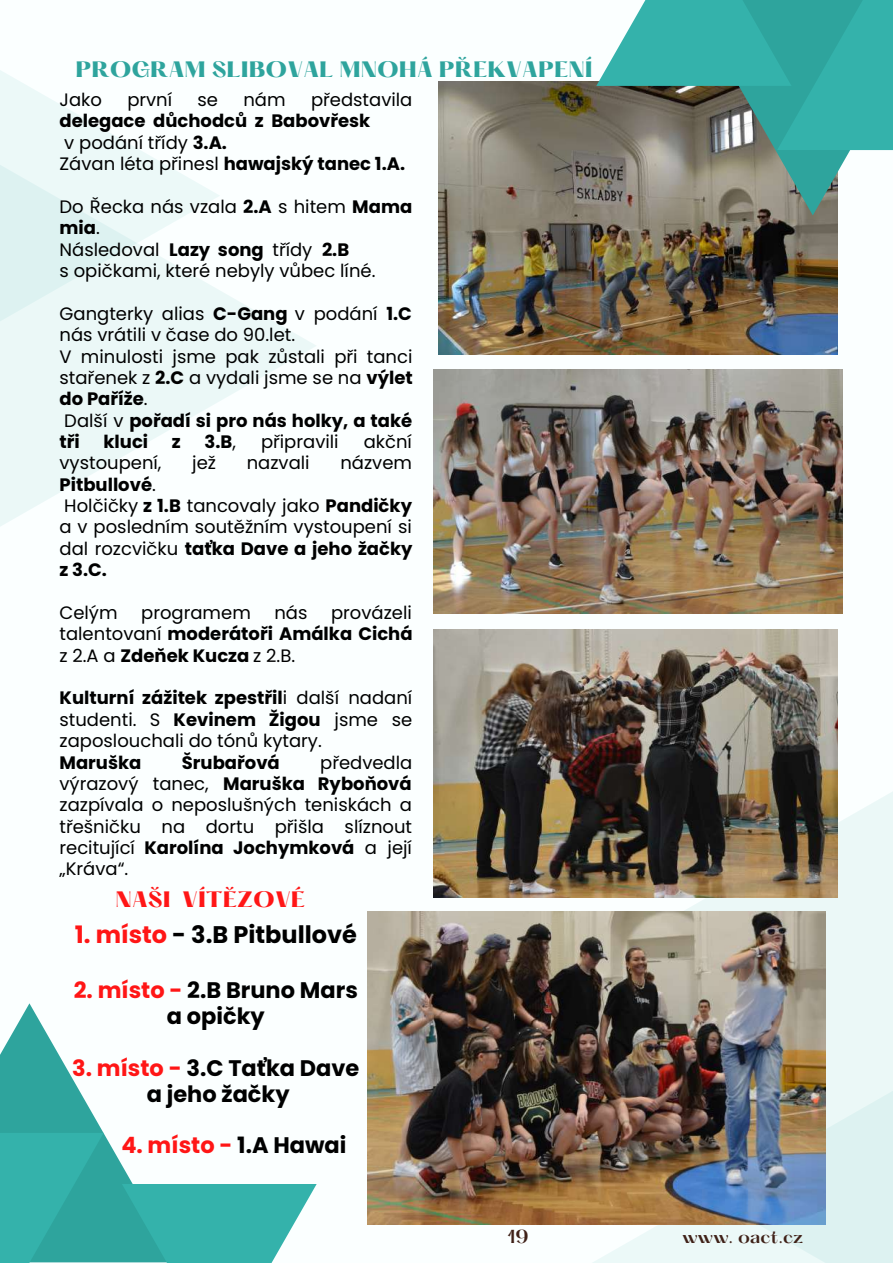
<style>
.page{position:relative;width:893px;height:1264px;background:#fff}
.page>*{position:absolute;margin:0;border:0;box-sizing:border-box;transform-origin:0 0}
.t1{font:700 24px "Poppins";color:#000}
.t2{font:700 22.5px/25.8px "Poppins";color:#000;text-align:center}
.t3{font:700 22.5px "Poppins";color:#ff1616}
.t4{font:800 19.5px "Hatton";color:#2ea49d}
.t5{font:800 19.5px "Hatton";color:#ff1616}
.t6{font:18px/21.3px "Poppins";color:#000}
.t7{font:700 18px/21.3px "Poppins";color:#000}
.t8{font:600 16.5px "Hatton";color:#3f2118}
.s1{font-weight:400}
.s2{font-weight:700}
.s3{color:#ff1616}
.s4{color:#000}
</style>
<div class="page">
<div style="left:0;top:0;width:892px;height:1262px;background:#fbffff"></div>
<svg style="left:0;top:291px;width:316px;height:235px"></svg>
<svg style="left:0;top:70px;width:220px;height:393px;fill:#ebf8f7"></svg>
<svg style="left:446px;top:656px;width:446px;height:569px"></svg>
<svg style="left:587px;top:875px;width:305px;height:387px;fill:#ebf8f7"></svg>
<svg style="left:0;top:1003px;width:132px;height:259px"></svg>
<div style="left:0;top:1132px;width:104px;height:130px;background:linear-gradient(to right,#35b5ae,#2fa59e)"></div>
<svg style="left:122px;top:1183px;width:195px;height:79px;background:#4bb9b3"></svg>
<img style="left:438px;top:81px;width:399px;height:273px">
<svg style="left:664px;top:86px;width:228px;height:129px"></svg>
<div style="left:777px;top:0;width:115px;height:150px;background:linear-gradient(to right,#2fa69f,#35b4ad)"></div>
<svg style="left:596px;top:0;width:195px;height:86px;background:#4cb9b3"></svg>
<img style="left:433px;top:369px;width:409px;height:244px">
<img style="left:433px;top:630px;width:403px;height:267px">
<img style="left:367px;top:911px;width:458px;height:312px">
<p class="t4" style="left:75px;top:60px;width:518px">PROGRAM SLIBOVAL MNOHÁ PŘEKVAPENÍ</p>
<p class="t6" style="left:59px;top:89px;width:44px">Jako</p>
<p class="t6" style="left:127px;top:89px;width:46px">první</p>
<p class="t6" style="left:197px;top:89px;width:22px">se</p>
<p class="t6" style="left:243px;top:89px;width:44px">nám</p>
<p class="t6" style="left:311px;top:89px;width:103px">představila</p>
<p class="t7" style="left:59px;top:110px;width:347px">delegace důchodců z Babovřesk<br><span class="s1">v podání třídy</span> 3.A.<br><span class="s1">Závan léta přinesl</span> hawajský tanec 1.A.</p>
<p class="t6" style="left:59px;top:196px;width:354px">Do Řecka nás vzala <span class="s2">2.A</span> s hitem <span class="s2">Mama mia</span>.<br>Následoval <span class="s2">Lazy song</span> třídy <span class="s2">2.B<br></span>s opičkami, které nebyly vůbec líné.</p>
<p class="t6" style="left:59px;top:303px;width:355px">Gangterky alias <span class="s2">C-Gang</span> v podání <span class="s2">1.C </span>nás vrátili v čase do 90.let.<br>V minulosti jsme pak zůstali při tanci stařenek z <span class="s2">2.C</span> a vydali jsme se na <span class="s2">výlet do Paříže</span>.<br>Další v <span class="s2">pořadí si pro nás holky, a také tři</span></p>
<p class="t7" style="left:103px;top:431px;width:46px">kluci</p>
<p class="t7" style="left:172px;top:431px;width:10px">z</p>
<p class="t7" style="left:204px;top:431px;width:33px">3.B<span class="s1">,</span></p>
<p class="t6" style="left:261px;top:431px;width:79px">připravili</p>
<p class="t6" style="left:364px;top:431px;width:50px">akční</p>
<p class="t6" style="left:59px;top:452px;width:103px">vystoupení,</p>
<p class="t6" style="left:192px;top:452px;width:25px">jež</p>
<p class="t6" style="left:247px;top:452px;width:64px">nazvali</p>
<p class="t6" style="left:340px;top:452px;width:73px">názvem</p>
<p class="t6" style="left:59px;top:474px;width:354px"><span class="s2">Pitbullové</span>.<br>Holčičky <span class="s2">z 1.B</span> tancovaly jako <span class="s2">Pandičky </span>a v posledním soutěžním vystoupení si dal rozcvičku <span class="s2">taťka Dave a jeho žačky z 3.C.</span></p>
<p class="t6" style="left:59px;top:602px;width:60px">Celým</p>
<p class="t6" style="left:141px;top:602px;width:111px">programem</p>
<p class="t6" style="left:274px;top:602px;width:35px">nás</p>
<p class="t7" style="left:59px;top:602px;width:354px;text-align:justify;text-indent:271px"><span class="s1">provázeli talentovaní</span> moderátoři Amálka Cichá <span class="s1">z 2.A a</span> Zdeňek Kucza <span class="s1">z 2.B.</span></p>
<p class="t6" style="left:59px;top:687px;width:354px;text-align:justify"><span class="s2">Kulturní zážitek zpestřil</span>i další nadaní studenti. S <span class="s2">Kevinem Žigou</span> jsme se zaposlouchali do tónů kytary.</p>
<p class="t7" style="left:59px;top:751px;width:83px">Maruška</p>
<p class="t7" style="left:182px;top:751px;width:99px">Šrubařová</p>
<p class="t6" style="left:59px;top:751px;width:354px;text-align:justify;text-indent:261px">předvedla výrazový tanec, <span class="s2">Maruška Ryboňová </span>zazpívala o neposlušných teniskách a třešničku na dortu přišla slíznout recitující <span class="s2">Karolína Jochymková</span> a její „Kráva“.</p>
<p class="t5" style="left:116px;top:890px;width:191px">NAŠI VÍTĚZOVÉ</p>
<h1 class="t1" style="left:75px;top:918px;width:283px"><span class="s3">1. místo</span> - 3.B Pitbullové</h1>
<p class="t2" style="left:74px;top:977px;width:285px"><span class="s3">2. místo -</span> 2.B Bruno Mars a opičky</p>
<p class="t2" style="left:72px;top:1055px;width:289px"><span class="s3">3. místo -</span> 3.C Taťka Dave a jeho žačky</p>
<p class="t3" style="left:121px;top:1129px;width:226px">4. místo - <span class="s4">1.A Hawai</span></p>
<p class="t8" style="left:507px;top:1228px;width:23px">19</p>
<p class="t8" style="left:682px;top:1228px;width:123px">www. oact.cz</p>
</div>
